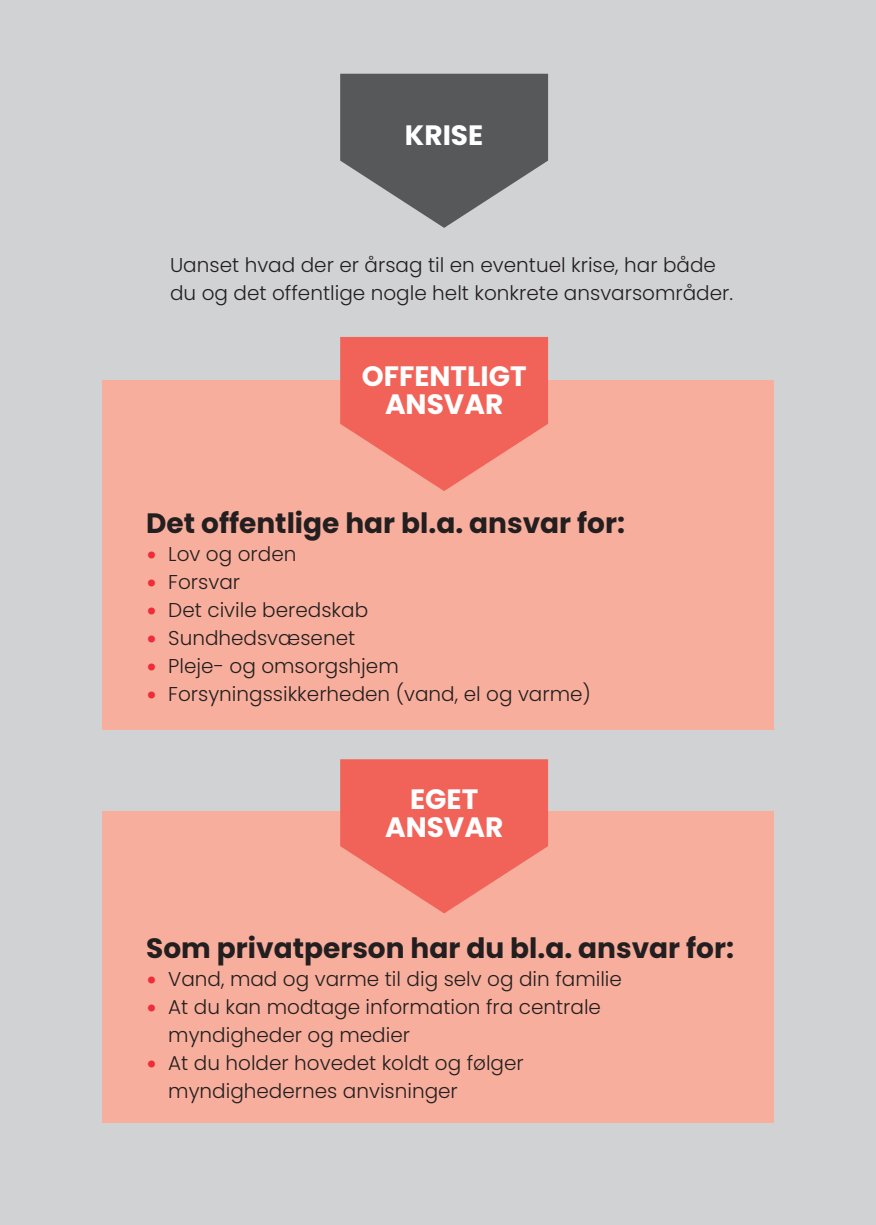
<style>
.page{position:relative;width:876px;height:1225px;background:#d1d2d4}
.page>*{position:absolute;margin:0;border:0;box-sizing:border-box;transform-origin:0 0}
.t1{font:700 28px "Poppins";color:#231f20}
.t2{font:700 28px/28px "Poppins";color:#fff;text-align:center}
.t3{font:300 20px/28px "Poppins";color:#231f20}
.s1{font-size:30px;color:#ee2c3b}
</style>
<div class="page">
<div style="left:102px;top:380px;width:672px;height:349px;background:#f8ae9c"></div>
<div style="left:102px;top:811px;width:672px;height:312px;background:#f8ae9c"></div>
<svg style="left:340px;top:337px;width:208px;height:154px"></svg>
<svg style="left:340px;top:74px;width:208px;height:154px"></svg>
<svg style="left:340px;top:759px;width:208px;height:154px"></svg>
<h1 class="t2" style="left:405px;top:121px;width:80px">KRISE</h1>
<p class="t3" style="left:170px;top:251px;width:564px">Uanset hvad der er årsag til en eventuel krise, har både du og det offentlige nogle helt konkrete ansvarsområder.</p>
<h1 class="t2" style="left:362px;top:363px;width:166px">OFFENTLIGT<br>ANSVAR</h1>
<h1 class="t1" style="left:146px;top:506px;width:480px">Det offentlige har bl.a. ansvar for:</h1>
<p class="t3" style="left:146px;top:539px;width:152px"><span class="s1">•</span> Lov og orden</p>
<p class="t3" style="left:146px;top:567px;width:95px"><span class="s1">•</span> Forsvar</p>
<p class="t3" style="left:146px;top:595px;width:223px"><span class="s1">•</span> Det civile beredskab</p>
<p class="t3" style="left:146px;top:623px;width:211px"><span class="s1">•</span> Sundhedsvæsenet</p>
<p class="t3" style="left:146px;top:651px;width:254px"><span class="s1">•</span> Pleje- og omsorgshjem</p>
<p class="t3" style="left:146px;top:679px;width:446px"><span class="s1">•</span> Forsyningssikkerheden (vand, el og varme)</p>
<h1 class="t2" style="left:385px;top:785px;width:120px">EGET<br>ANSVAR</h1>
<h1 class="t1" style="left:146px;top:932px;width:589px">Som privatperson har du bl.a. ansvar for:</h1>
<p class="t3" style="left:146px;top:965px;width:477px"><span class="s1">•</span> Vand, mad og varme til dig selv og din familie</p>
<p class="t3" style="left:168px;top:993px;width:434px;text-indent:-22px"><span class="s1">•</span> At du kan modtage information fra centrale myndigheder og medier</p>
<p class="t3" style="left:168px;top:1049px;width:357px;text-indent:-22px"><span class="s1">•</span> At du holder hovedet koldt og følger myndighedernes anvisninger</p>
</div>
